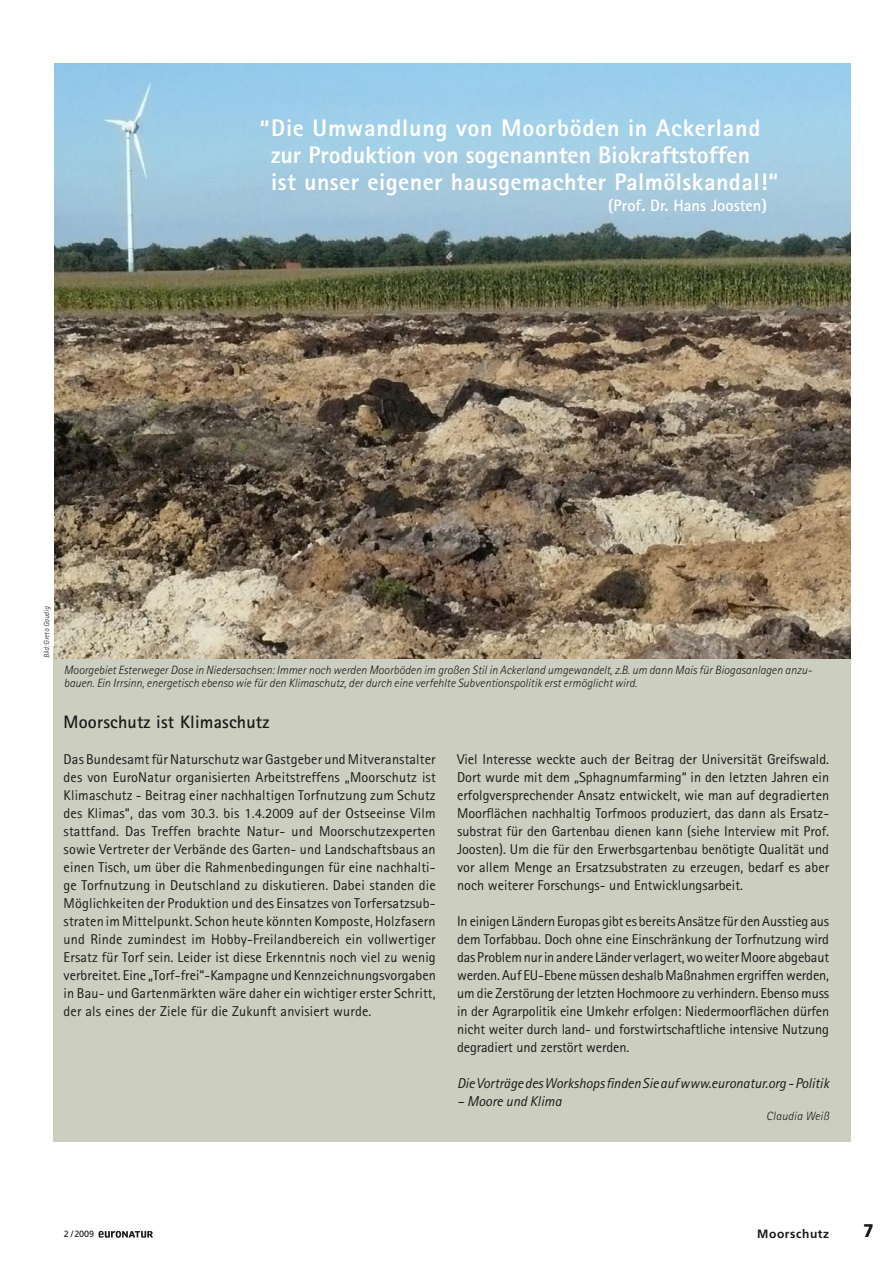
<style>
.page{position:relative;width:893px;height:1263px;background:#fff}
.page>*{position:absolute;margin:0;border:0;box-sizing:border-box;transform-origin:0 0}
.t1{font:800 24px/27px "Rotis Sans Serif";letter-spacing:.02em;color:#fff}
.t2{font:700 18px "Rotis Sans Serif";letter-spacing:.01em;color:#1a1a18}
.t3{font:700 18px "Frutiger";color:#1a1a18}
.t4{font:700 16.5px "Rotis Sans Serif";color:#fff}
.t5{font:14.25px/18px "Rotis Sans Serif";color:#1a1a18;text-align:justify}
.t6{font:italic 14.25px "Rotis Sans Serif";letter-spacing:-.005em;color:#1a1a18}
.t7{font:italic 300 12px/13.5px "Rotis Sans Serif";color:#1a1a18}
.t8{font:italic 300 12px "Rotis Sans Serif";letter-spacing:.02em;color:#1a1a18}
.t9{font:700 12px "Frutiger";letter-spacing:.05em;color:#1a1a18}
.t10{font:9px "Frutiger";color:#1a1a18}
.t11{font:italic 300 7.5px "Rotis Sans Serif";color:#1a1a18}
</style>
<div class="page">
<svg style="left:99px;top:1231px;width:54px;height:7px"></svg>
<div style="left:53px;top:646px;width:797px;height:496px;background:#cccec0"></div>
<img style="left:54px;top:63px;width:796px;height:595px">
<h1 class="t1" style="left:271px;top:114px;width:509px;text-indent:-12px">“Die Umwandlung von Moorböden in Ackerland zur Produktion von sogenannten Biokraftstoffen ist unser eigener hausgemachter Palmölskandal!“</h1>
<p class="t4" style="left:608px;top:195px;width:160px">(Prof. Dr. Hans Joosten)</p>
<p class="t11" style="left:42px;top:658px;width:53px;rotate:-90deg">Bild: Greta Gaudig</p>
<p class="t7" style="left:64px;top:663px;width:747px">Moorgebiet Esterweger Dose in Niedersachsen: Immer noch werden Moorböden im großen Stil in Ackerland umgewandelt, z.B. um dann Mais für Biogasanlagen anzu&shy;bauen. Ein Irrsinn, energetisch ebenso wie für den Klimaschutz, der durch eine verfehlte Subventionspolitik erst ermöglicht wird.</p>
<p class="t2" style="left:64px;top:711px;width:207px">Moorschutz ist Klimaschutz</p>
<p class="t5" style="left:64px;top:750px;width:374px">Das Bundesamt für Naturschutz war Gastgeber und Mitveranstalter des von EuroNatur organisierten Arbeitstreffens „Moorschutz ist Klimaschutz - Beitrag einer nachhaltigen Torfnutzung zum Schutz des Klimas“, das vom 30.3. bis 1.4.2009 auf der Ostseeinse Vilm stattfand. Das Treffen brachte Natur- und Moorschutzexperten sowie Vertreter der Verbände des Garten- und Landschaftsbaus an einen Tisch, um über die Rahmenbedingungen für eine nachhalti&shy;ge Torfnutzung in Deutschland zu diskutieren. Dabei standen die Möglichkeiten der Produktion und des Einsatzes von Torfersatzsub&shy;straten im Mittelpunkt. Schon heute könnten Komposte, Holzfasern und Rinde zumindest im Hobby-Freilandbereich ein vollwertiger Ersatz für Torf sein. Leider ist diese Erkenntnis noch viel zu wenig verbreitet. Eine „Torf-frei“-Kampagne und Kennzeichnungsvorgaben in Bau- und Gartenmärkten wäre daher ein wichtiger erster Schritt, der als eines der Ziele für die Zukunft anvisiert wurde.</p>
<p class="t5" style="left:457px;top:750px;width:374px">Viel Interesse weckte auch der Beitrag der Universität Greifswald.<br>Dort wurde mit dem „Sphagnumfarming“ in den letzten Jahren ein erfolgversprechender Ansatz entwickelt, wie man auf degradierten Moorflächen nachhaltig Torfmoos produziert, das dann als Ersatz&shy;substrat für den Gartenbau dienen kann (siehe Interview mit Prof.<br>Joosten). Um die für den Erwerbsgartenbau benötigte Qualität und vor allem Menge an Ersatzsubstraten zu erzeugen, bedarf es aber noch weiterer Forschungs- und Entwicklungsarbeit.</p>
<p class="t5" style="left:457px;top:912px;width:374px">In einigen Ländern Europas gibt es bereits Ansätze für den Ausstieg aus dem Torfabbau. Doch ohne eine Einschränkung der Torfnutzung wird das Problem nur in andere Länder verlagert, wo weiter Moore abgebaut werden. Auf EU-Ebene müssen deshalb Maßnahmen ergriffen werden, um die Zerstörung der letzten Hochmoore zu verhindern. Ebenso muss in der Agrarpolitik eine Umkehr erfolgen: Niedermoorflächen dürfen nicht weiter durch land- und forstwirtschaftliche intensive Nutzung degradiert und zerstört werden.</p>
<p class="t6" style="left:457px;top:1075px;width:373px">Die Vorträge des Workshops finden Sie auf www.euronatur.org - Politik</p>
<p class="t6" style="left:457px;top:1093px;width:106px">– Moore und Klima</p>
<p class="t8" style="left:766px;top:1109px;width:64px">Claudia Weiß</p>
<p class="t10" style="left:64px;top:1229px;width:32px">2 /2009</p>
<p class="t3" style="left:863px;top:1220px;width:12px">7</p>
<p class="t9" style="left:757px;top:1226px;width:74px">Moorschutz</p>
</div>
